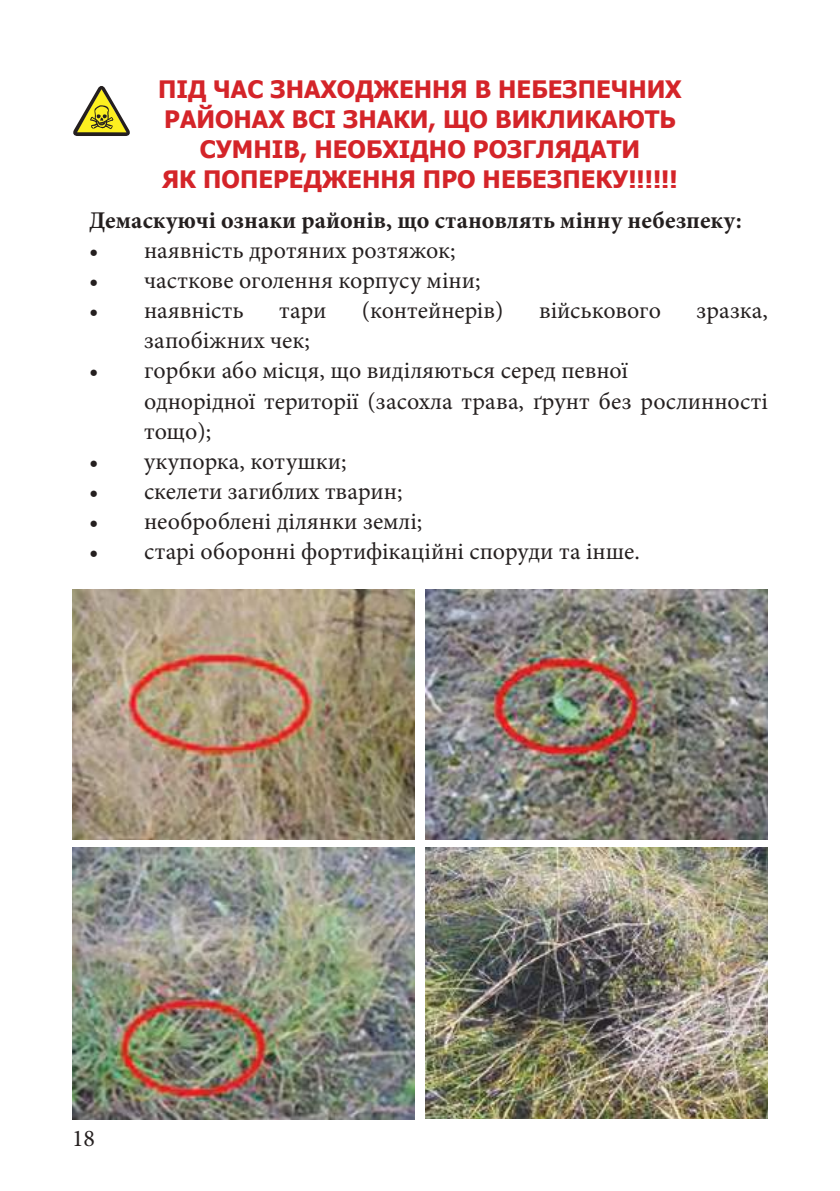
<style>
.page{position:relative;width:840px;height:1191px;background:#fff}
.page>*{position:absolute;margin:0;border:0;box-sizing:border-box;transform-origin:0 0}
.t1{font:24px/30px "Minion Pro";color:#241f1f}
.t2{font:700 24px/30px "Tahoma";color:#d42429;text-align:center}
.t3{font:700 24px "Minion Pro";color:#241f1f}
</style>
<div class="page">
<svg style="left:73px;top:86px;width:57px;height:50px"></svg>
<img style="left:72px;top:590px;width:342px;height:249px">
<img style="left:425px;top:590px;width:342px;height:249px">
<img style="left:72px;top:848px;width:342px;height:271px">
<img style="left:425px;top:848px;width:342px;height:271px">
<p class="t2" style="left:158px;top:76px;width:524px">ПІД ЧАС ЗНАХОДЖЕННЯ В НЕБЕЗПЕЧНИХ РАЙОНАХ ВСІ ЗНАКИ, ЩО ВИКЛИКАЮТЬ СУМНІВ, НЕОБХІДНО РОЗГЛЯДАТИ<br>ЯК ПОПЕРЕДЖЕННЯ ПРО НЕБЕЗПЕКУ!!!!!!</p>
<p class="t3" style="left:89px;top:204px;width:653px">Демаскуючі ознаки районів, що становлять мінну небезпеку:</p>
<p class="t1" style="left:89px;top:236px;width:368px">• наявність дротяних розтяжок;</p>
<p class="t1" style="left:89px;top:266px;width:393px">• часткове оголення корпусу міни;</p>
<p class="t1" style="left:89px;top:296px;width:156px">• наявність</p>
<p class="t1" style="left:279px;top:296px;width:49px">тари</p>
<p class="t1" style="left:362px;top:296px;width:143px">(контейнерів)</p>
<p class="t1" style="left:538px;top:296px;width:123px">військового</p>
<p class="t1" style="left:696px;top:296px;width:73px">зразка,</p>
<p class="t1" style="left:144px;top:326px;width:167px">запобіжних чек;</p>
<p class="t1" style="left:144px;top:356px;width:625px;text-indent:-55px">• горбки або місця, що виділяються серед певної<br>однорідної території (засохла трава, ґрунт без рослинності тощо);</p>
<p class="t1" style="left:89px;top:446px;width:259px">• укупорка, котушки;</p>
<p class="t1" style="left:89px;top:476px;width:315px">• скелети загиблих тварин;</p>
<p class="t1" style="left:89px;top:506px;width:334px">• необроблені ділянки землі;</p>
<p class="t1" style="left:89px;top:536px;width:552px">• старі оборонні фортифікаційні споруди та інше.</p>
<p class="t1" style="left:72px;top:1123px;width:25px">18</p>
</div>
